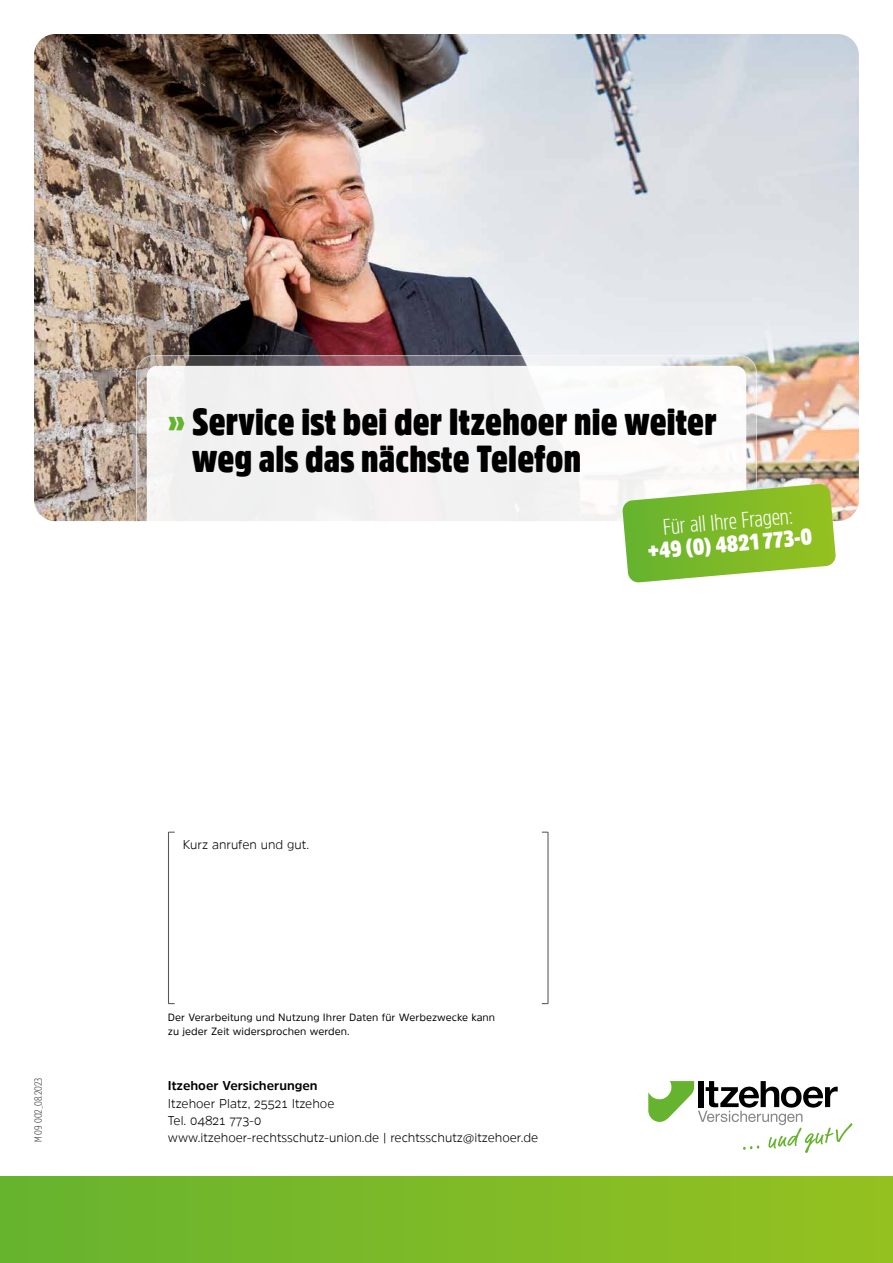
<style>
.page{position:relative;width:893px;height:1263px;background:#fff}
.page>*{position:absolute;margin:0;border:0;box-sizing:border-box;transform-origin:0 0}
.t1{font:900 37.5px/37.5px "Amsi Pro Cond";letter-spacing:.005em;color:#000}
.t2{font:300 22.5px "Amsi Pro Cond";color:#fff}
.t3{font:900 22.5px "Amsi Pro Cond";color:#fff}
.t4{font:300 12.75px/17.2px "Amsi Pro";color:#000}
.t5{font:700 12.75px "Amsi Pro";color:#000}
.t6{font:10.5px/13.5px "Amsi Pro";letter-spacing:.005em;color:#000}
.t7{font:300 10.5px "Amsi Pro Cond";color:#3c3c3b}
.s1{color:#65b32e}
</style>
<div class="page">
<div style="left:0;top:1177px;width:893px;height:86px;background:linear-gradient(to right,#67b32f,#95c120)"></div>
<svg style="left:648px;top:1081px;width:204px;height:72px"></svg>
<img style="left:34px;top:34px;width:825px;height:487px">
<svg style="left:136px;top:355px;width:621px;height:321px"></svg>
<div style="left:147px;top:366px;width:599px;height:300px;background:linear-gradient(to right,#f7f7f7,#fdfcfc);border-radius:11px"></div>
<svg style="left:622px;top:484px;width:214px;height:99px"></svg>
<svg style="left:168px;top:831px;width:7px;height:174px"></svg>
<svg style="left:541px;top:831px;width:8px;height:174px"></svg>
<p class="t7" style="left:31px;top:1142px;width:66px;rotate:-90deg">M 09 002_08.2023</p>
<h1 class="t1" style="left:192px;top:402px;width:526px;text-indent:-24px"><span class="s1">»</span> Service ist bei der Itzehoer nie weiter weg als das nächste Telefon</h1>
<h2 class="t2" style="left:662px;top:511px;width:132px;rotate:-5deg">Für all Ihre Fragen:</h2>
<h2 class="t3" style="left:646px;top:535px;width:167px;rotate:-5deg">+49 (0) 4821 773-0</h2>
<p class="t4" style="left:183px;top:835px;width:128px">Kurz anrufen und gut.</p>
<p class="t6" style="left:168px;top:1011px;width:329px">Der Verarbeitung und Nutzung Ihrer Daten für Werbezwecke kann zu jeder Zeit widersprochen werden.</p>
<p class="t5" style="left:168px;top:1077px;width:151px">Itzehoer Versicherungen</p>
<p class="t4" style="left:168px;top:1094px;width:372px">Itzehoer Platz, 25521 Itzehoe<br>Tel. 04821 773-0<br>www.itzehoer-rechtsschutz-union.de | rechtsschutz@itzehoer.de</p>
</div>
